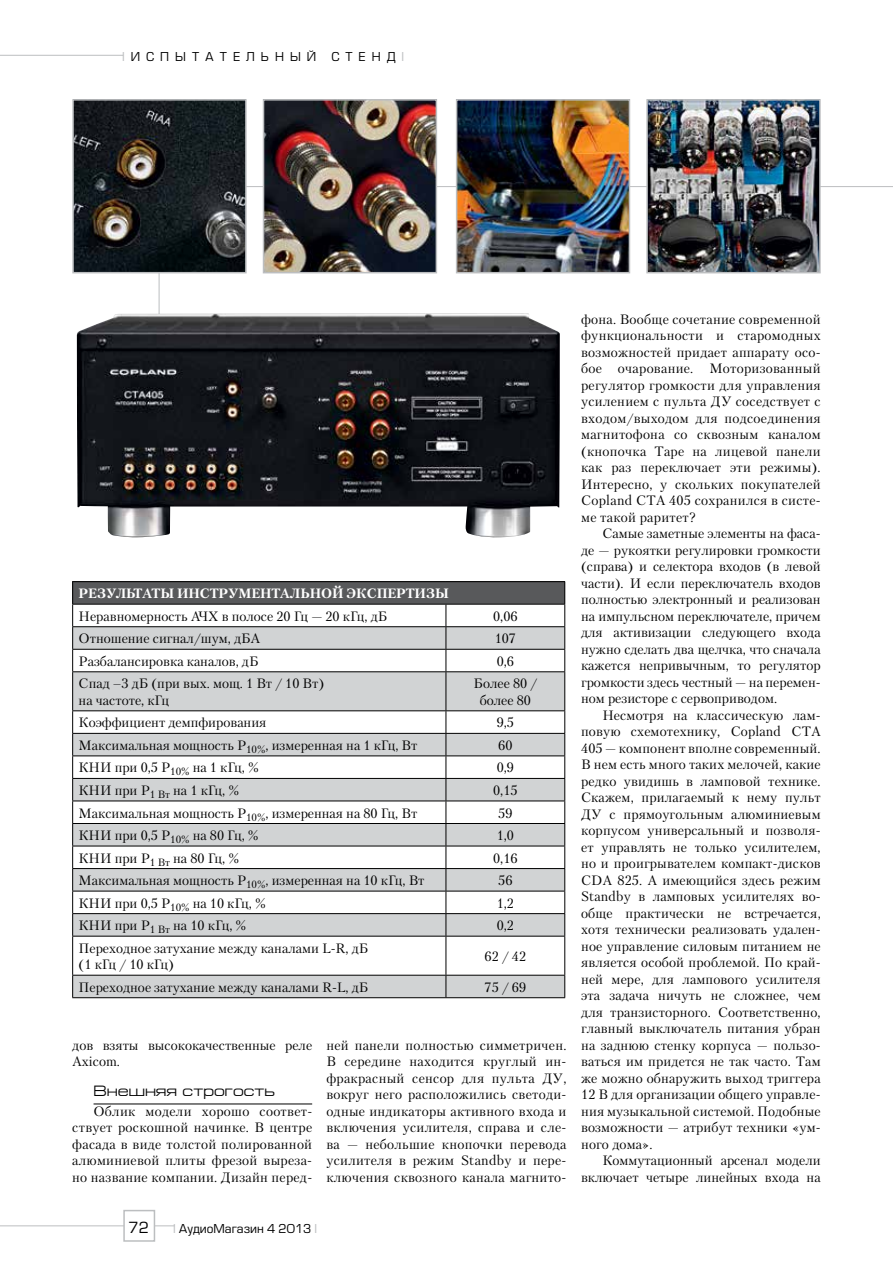
<style>
.page{position:relative;width:893px;height:1263px;background:#fff}
.page>*{position:absolute;margin:0;border:0;box-sizing:border-box;transform-origin:0 0}
.t1{font:15px "Europe Extended C";color:#000}
.t2{font:15px "Europe C";color:#000}
.t3{font:13.5px/16.5px "Petersburg";color:#000;text-align:justify}
.t4{font:700 13.5px "Petersburg";color:#fff}
.t5{font:12px "Europe C";letter-spacing:.5em;color:#000}
.t6{font:12px "Europe C";color:#000}
.s1{color:#bcbec0}
</style>
<div class="page">
<hr style="left:0;top:55px;width:123px;height:1px;background:#bcbec0">
<hr style="left:0;top:1225px;width:175px;height:1px;background:#bcbec0">
<div style="left:123px;top:1210px;width:32px;height:32px;background:#fff;border:2px solid #bcbec0"></div>
<hr style="left:159px;top:205px;width:1px;height:237px;background:#bcbec0">
<hr style="left:232px;top:186px;width:661px;height:1px;background:#bcbec0">
<hr style="left:94px;top:1104px;width:218px;height:1px;background:#000">
<img style="left:459px;top:102px;width:168px;height:168px">
<div style="left:456px;top:99px;width:174px;height:174px;border:2px solid #bcbec0"></div>
<img style="left:75px;top:102px;width:169px;height:168px">
<div style="left:72px;top:99px;width:175px;height:174px;border:2px solid #bcbec0"></div>
<img style="left:649px;top:102px;width:169px;height:168px">
<div style="left:646px;top:99px;width:175px;height:174px;border:2px solid #bcbec0"></div>
<img style="left:266px;top:102px;width:168px;height:168px">
<div style="left:263px;top:99px;width:174px;height:174px;border:2px solid #bcbec0"></div>
<div style="left:73px;top:582px;width:492px;height:22px;background:#58595b"></div>
<svg style="left:73px;top:627px;width:491px;height:370px;fill:#d1d3d4"></svg>
<hr style="left:72px;top:581px;width:374px;height:1px;background:#000">
<hr style="left:446px;top:581px;width:119px;height:1px;background:#000">
<hr style="left:72px;top:604px;width:374px;height:1px;background:#000">
<hr style="left:446px;top:604px;width:119px;height:1px;background:#000">
<hr style="left:72px;top:626px;width:374px;height:1px;background:#000">
<hr style="left:446px;top:626px;width:119px;height:1px;background:#000">
<hr style="left:72px;top:649px;width:374px;height:1px;background:#000">
<svg style="left:72px;top:582px;width:1px;height:89px"></svg>
<hr style="left:446px;top:649px;width:119px;height:1px;background:#000">
<svg style="left:446px;top:605px;width:1px;height:66px"></svg>
<svg style="left:564px;top:582px;width:1px;height:89px"></svg>
<hr style="left:72px;top:671px;width:374px;height:1px;background:#000">
<hr style="left:72px;top:672px;width:1px;height:38px;background:#000">
<hr style="left:446px;top:671px;width:119px;height:1px;background:#000">
<hr style="left:446px;top:672px;width:1px;height:38px;background:#000">
<hr style="left:564px;top:672px;width:1px;height:38px;background:#000">
<hr style="left:72px;top:710px;width:374px;height:1px;background:#000">
<hr style="left:446px;top:710px;width:119px;height:1px;background:#000">
<hr style="left:72px;top:733px;width:374px;height:1px;background:#000">
<hr style="left:446px;top:733px;width:119px;height:1px;background:#000">
<hr style="left:72px;top:755px;width:374px;height:1px;background:#000">
<hr style="left:446px;top:755px;width:119px;height:1px;background:#000">
<hr style="left:72px;top:778px;width:374px;height:1px;background:#000">
<hr style="left:446px;top:778px;width:119px;height:1px;background:#000">
<hr style="left:72px;top:800px;width:374px;height:1px;background:#000">
<hr style="left:446px;top:800px;width:119px;height:1px;background:#000">
<hr style="left:72px;top:823px;width:374px;height:1px;background:#000">
<hr style="left:446px;top:823px;width:119px;height:1px;background:#000">
<hr style="left:72px;top:846px;width:374px;height:1px;background:#000">
<hr style="left:446px;top:846px;width:119px;height:1px;background:#000">
<hr style="left:72px;top:868px;width:374px;height:1px;background:#000">
<hr style="left:446px;top:868px;width:119px;height:1px;background:#000">
<hr style="left:72px;top:891px;width:374px;height:1px;background:#000">
<hr style="left:446px;top:891px;width:119px;height:1px;background:#000">
<hr style="left:72px;top:913px;width:374px;height:1px;background:#000">
<svg style="left:72px;top:711px;width:1px;height:225px"></svg>
<hr style="left:446px;top:913px;width:119px;height:1px;background:#000">
<svg style="left:446px;top:711px;width:1px;height:225px"></svg>
<svg style="left:564px;top:711px;width:1px;height:225px"></svg>
<hr style="left:72px;top:936px;width:374px;height:1px;background:#000">
<hr style="left:72px;top:936px;width:1px;height:39px;background:#000">
<hr style="left:446px;top:936px;width:119px;height:1px;background:#000">
<hr style="left:446px;top:936px;width:1px;height:39px;background:#000">
<hr style="left:564px;top:936px;width:1px;height:39px;background:#000">
<hr style="left:72px;top:975px;width:374px;height:1px;background:#000">
<svg style="left:72px;top:975px;width:1px;height:22px"></svg>
<hr style="left:446px;top:975px;width:119px;height:1px;background:#000">
<svg style="left:446px;top:975px;width:1px;height:22px"></svg>
<svg style="left:564px;top:975px;width:1px;height:22px"></svg>
<hr style="left:72px;top:997px;width:374px;height:1px;background:#000">
<hr style="left:446px;top:997px;width:119px;height:1px;background:#000">
<img style="left:77px;top:313px;width:483px;height:225px">
<p class="t5" style="left:122px;top:49px;width:196px"><span class="s1">I</span>ИСПЫТАТЕЛЬНЫЙ</p>
<p class="t5" style="left:331px;top:49px;width:74px">СТЕНД<span class="s1">I</span></p>
<p class="t4" style="left:79px;top:584px;width:371px">РЕЗУЛЬТАТЫ ИНСТРУМЕНТАЛЬНОЙ ЭКСПЕРТИЗЫ</p>
<p class="t3" style="left:79px;top:608px;width:310px">Неравномерность АЧХ в полосе 20 Гц — 20 кГц, дБ</p>
<p class="t3" style="left:493px;top:608px;width:26px">0,06</p>
<p class="t3" style="left:79px;top:630px;width:183px">Отношение сигнал/шум, дБА</p>
<p class="t3" style="left:495px;top:630px;width:23px">107</p>
<p class="t3" style="left:79px;top:653px;width:181px">Разбалансировка каналов, дБ</p>
<p class="t3" style="left:497px;top:653px;width:19px">0,6</p>
<p class="t3" style="left:79px;top:675px;width:247px">Спад –3 дБ (при вых. мощ. 1 Вт / 10 Вт) на частоте, кГц</p>
<p class="t3" style="left:474px;top:675px;width:65px;text-align:center">Более 80 / более 80</p>
<p class="t3" style="left:79px;top:714px;width:189px">Коэффициент демпфирования</p>
<p class="t3" style="left:497px;top:714px;width:19px">9,5</p>
<p class="t3" style="left:79px;top:737px;width:340px">Максимальная мощность P<sub>10%</sub>, измеренная на 1 кГц, Вт</p>
<p class="t3" style="left:498px;top:737px;width:16px">60</p>
<p class="t3" style="left:79px;top:759px;width:182px">КНИ при 0,5 P<sub>10%</sub> на 1 кГц, %</p>
<p class="t3" style="left:497px;top:759px;width:19px">0,9</p>
<p class="t3" style="left:79px;top:782px;width:162px">КН И при Р<sub>1</sub> <sub>Вт</sub> на 1 кГц, %</p>
<p class="t3" style="left:493px;top:782px;width:26px">0,15</p>
<p class="t3" style="left:79px;top:804px;width:340px">Максимальная мощность P<sub>10%</sub>, измеренная на 80 Гц, Вт</p>
<p class="t3" style="left:498px;top:804px;width:16px">59</p>
<p class="t3" style="left:79px;top:827px;width:182px">КНИ при 0,5 P<sub>10%</sub> на 80 Гц, %</p>
<p class="t3" style="left:497px;top:827px;width:19px">1,0</p>
<p class="t3" style="left:79px;top:850px;width:162px">КН И при Р<sub>1</sub> <sub>Вт</sub> на 80 Гц, %</p>
<p class="t3" style="left:493px;top:850px;width:26px">0,16</p>
<p class="t3" style="left:79px;top:872px;width:347px">Максимальная мощность P<sub>10%</sub>, измеренная на 10 кГц, Вт</p>
<p class="t3" style="left:498px;top:872px;width:16px">56</p>
<p class="t3" style="left:79px;top:895px;width:189px">КНИ при 0,5 P<sub>10%</sub> на 10 кГц, %</p>
<p class="t3" style="left:497px;top:895px;width:19px">1,2</p>
<p class="t3" style="left:79px;top:917px;width:169px">КН И при Р<sub>1</sub> <sub>Вт</sub> на 10 кГц, %</p>
<p class="t3" style="left:497px;top:917px;width:19px">0,2</p>
<p class="t3" style="left:79px;top:940px;width:291px">Переходное затухание между каналами L-R, дБ (1 кГц / 10 кГц)</p>
<p class="t3" style="left:485px;top:948px;width:43px">62 / 42</p>
<p class="t3" style="left:79px;top:979px;width:291px">Переходное затухание между каналами R-L, дБ</p>
<p class="t3" style="left:485px;top:979px;width:43px">75 / 69</p>
<p class="t3" style="left:72px;top:1037px;width:241px">дов взяты высококачественные реле<br>Axicom.</p>
<p class="t1" style="left:94px;top:1083px;width:183px">Внешняя строгость</p>
<p class="t3" style="left:72px;top:1103px;width:241px;text-indent:21px">Облик модели хорошо соответ&shy;ствует роскошной начинке. В центре фасада в виде толстой полированной алюминиевой плиты фрезой выреза&shy;но название компании. Дизайн перед-</p>
<p class="t3" style="left:326px;top:1037px;width:242px">ней панели полностью симметричен.<br>В середине находится круглый ин&shy;фракрасный сенсор для пульта ДУ, вокруг него расположились светоди&shy;одные индикаторы активного входа и включения усилителя, справа и сле&shy;ва — небольшие кнопочки перевода усилителя в режим Standby и пере&shy;ключения сквозного канала магнито-</p>
<p class="t2" style="left:128px;top:1219px;width:22px">72</p>
<p class="t6" style="left:173px;top:1222px;width:146px"><span class="s1">I</span> АудиоМагазин 4 2013 <span class="s1">I</span></p>
<p class="t3" style="left:581px;top:311px;width:241px">фона. Вообще сочетание современной функциональности и старомодных возможностей придает аппарату осо&shy;бое очарование. Моторизованный регулятор громкости для управления усилением с пульта ДУ соседствует с входом/выходом для подсоединения магнитофона со сквозным каналом (кнопочка Tape на лицевой панели как раз переключает эти режимы).<br>Интересно, у скольких покупателей Copland CTA 405 сохранился в систе&shy;ме такой раритет?</p>
<p class="t3" style="left:581px;top:525px;width:241px;text-indent:21px">Самые заметные элементы на фаса&shy;де — рукоятки регулировки громкости (справа) и селектора входов (в левой части). И если переключатель входов полностью электронный и реализован на импульсном переключателе, причем для активизации следующего входа нужно сделать два щелчка, что сначала кажется непривычным, то регулятор громкости здесь честный — на перемен&shy;ном резисторе с сервоприводом.</p>
<p class="t3" style="left:581px;top:707px;width:241px;text-indent:21px">Несмотря на классическую лам&shy;повую схемотехнику, Copland CTA 405 — компонент вполне современный.<br>В нем есть много таких мелочей, какие редко увидишь в ламповой технике.<br>Скажем, прилагаемый к нему пульт ДУ с прямоугольным алюминиевым корпусом универсальный и позволя&shy;ет управлять не только усилителем, но и проигрывателем компакт-дисков CDA 825. А имеющийся здесь режим Standby в ламповых усилителях во&shy;обще практически не встречается, хотя технически реализовать удален&shy;ное управление силовым питанием не является особой проблемой. По край&shy;ней мере, для лампового усилителя эта задача ничуть не сложнее, чем для транзисторного. Соответственно, главный выключатель питания убран на заднюю стенку корпуса — пользо&shy;ваться им придется не так часто. Там же можно обнаружить выход триггера 12 В для организации общего управле&shy;ния музыкальной системой. Подобные возможности — атрибут техники «ум&shy;ного дома».</p>
<p class="t3" style="left:581px;top:1152px;width:241px;text-align:right">Коммутационный арсенал модели включает четыре линейных входа на</p>
</div>
